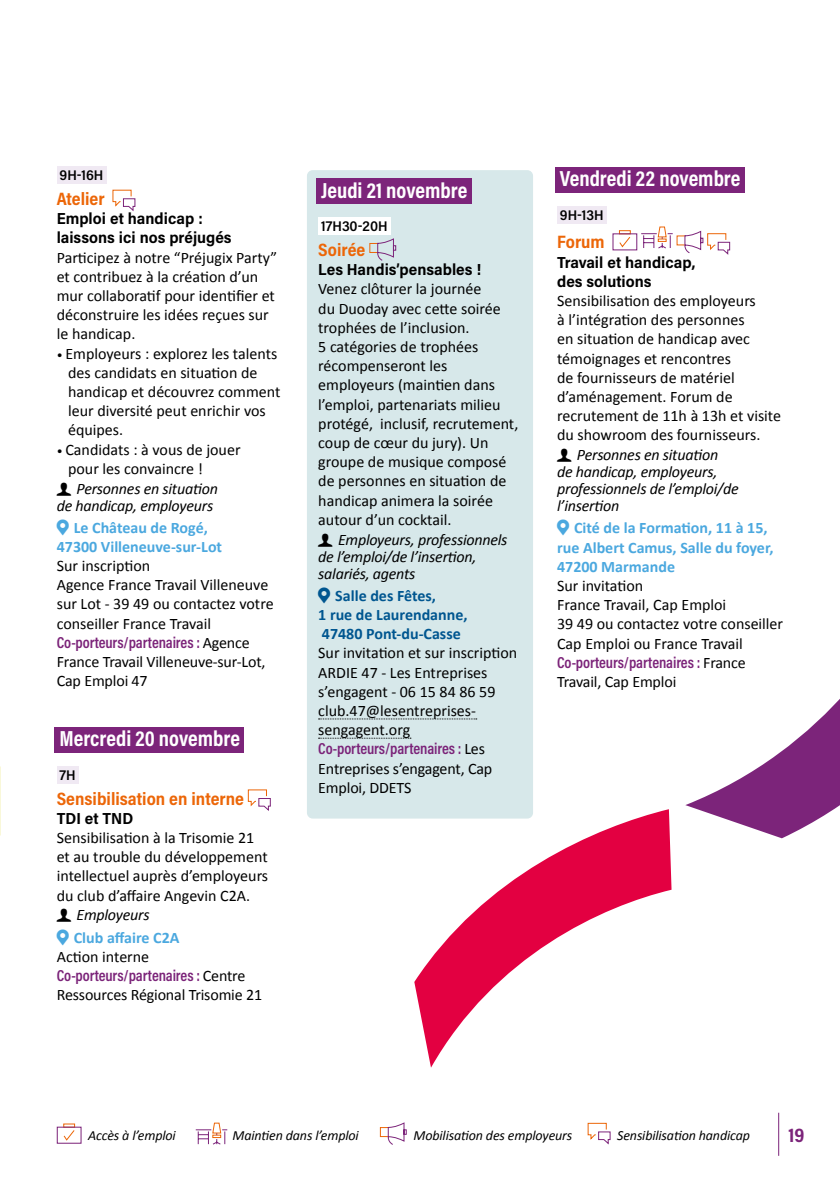
<style>
.page{position:relative;width:840px;height:1191px;background:#fff}
.page>*{position:absolute;margin:0;border:0;box-sizing:border-box;transform-origin:0 0}
.t1{font:22px "Acumin Variable Concept";letter-spacing:-.075em;color:#fff}
.t2{font:20px "Acumin Variable Concept";color:#7c247a}
.t3{font:18px "Acumin Variable Concept";letter-spacing:-.005em;color:#ec6608}
.t4{font:16px/19.2px "Calibri";color:#000}
.t5{font:italic 16px/17px "Calibri";letter-spacing:-.015em;color:#000}
.t6{font:700 16px/19.2px "Calibri";color:#4ba8df;text-align:center}
.t7{font:16px "Acumin Variable Concept";letter-spacing:-.08em;color:#7b2379}
.t8{font:16px/19.2px "Acumin Variable Concept";letter-spacing:.03em;color:#000}
.t9{font:700 16px/19.2px "Calibri";color:#005690}
.t10{font:italic 14px "Calibri";letter-spacing:-.01em;color:#000}
.t11{font:14px "Acumin Variable Concept";letter-spacing:-.02em;color:#000}
.s1{font-size:12px}
.s2{font-family:"Calibri";color:#000}
</style>
<div class="page">
<div style="left:57px;top:1126px;width:24px;height:17px;border:1px solid #7c247a"></div>
<svg style="left:63px;top:1130px;width:12px;height:11px"></svg>
<svg style="left:195px;top:1122px;width:33px;height:23px"></svg>
<svg style="left:379px;top:1122px;width:28px;height:23px"></svg>
<svg style="left:587px;top:1122px;width:23px;height:23px"></svg>
<hr style="left:777px;top:1112px;width:1px;height:43px;background:#7c247a">
<svg style="left:685px;top:700px;width:154px;height:138px"></svg>
<svg style="left:414px;top:809px;width:257px;height:258px"></svg>
<div style="left:57px;top:167px;width:49px;height:17px;background:#f0e9f3"></div>
<div style="left:54px;top:727px;width:190px;height:26px;background:#7c247a"></div>
<div style="left:57px;top:766px;width:21px;height:18px;background:#f0e9f3"></div>
<svg style="left:112px;top:189px;width:24px;height:23px"></svg>
<svg style="left:247px;top:789px;width:24px;height:22px"></svg>
<div style="left:307px;top:170px;width:225px;height:648px;background:#d7e8ea;border-radius:6px"></div>
<div style="left:316px;top:178px;width:155px;height:26px;background:#7c247a"></div>
<div style="left:318px;top:218px;width:72px;height:17px;background:#fff"></div>
<svg style="left:318px;top:718px;width:158px;height:1px"></svg>
<svg style="left:318px;top:738px;width:93px;height:1px"></svg>
<svg style="left:369px;top:238px;width:27px;height:23px"></svg>
<div style="left:554px;top:167px;width:190px;height:26px;background:#7c247a"></div>
<div style="left:556px;top:206px;width:50px;height:18px;background:#f0e9f3"></div>
<div style="left:618px;top:230px;width:12px;height:4px;border:1px solid #ec6608"></div>
<svg style="left:619px;top:237px;width:12px;height:11px"></svg>
<svg style="left:641px;top:226px;width:89px;height:29px"></svg>
<p class="t11" style="left:60px;top:166px;width:46px">9H-16H</p>
<p class="t3" style="left:57px;top:186px;width:49px">Atelier</p>
<p class="t8" style="left:57px;top:208px;width:176px">Emploi et handicap : laissons ici nos préjugés</p>
<p class="t4" style="left:57px;top:247px;width:222px">Participez à notre “Préjugix Party” et contribuez à la création d’un mur collaboratif pour identifier et déconstruire les idées reçues sur le handicap.</p>
<p class="t4" style="left:68px;top:343px;width:214px;text-indent:-11px"><span class="s1">•</span> Employeurs : explorez les talents des candidats en situation de handicap et découvrez comment leur diversité peut enrichir vos équipes.</p>
<p class="t4" style="left:68px;top:439px;width:174px;text-indent:-11px"><span class="s1">•</span> Candidats : à vous de jouer pour les convaincre !</p>
<p class="t5" style="left:57px;top:479px;width:163px;text-align:right">Personnes en situation<br>de handicap, employeurs</p>
<p class="t6" style="left:57px;top:517px;width:167px">Le Château de Rogé,<br>47300 Villeneuve-sur-Lot</p>
<p class="t4" style="left:57px;top:556px;width:218px">Sur inscription<br>Agence France Travail Villeneuve sur Lot - 39 49 ou contactez votre conseiller France Travail</p>
<p class="t7" style="left:57px;top:631px;width:194px">Co-porteurs/partenaires : <span class="s2">Agence</span></p>
<p class="t4" style="left:57px;top:652px;width:210px">France Travail Villeneuve-sur-Lot,<br>Cap Emploi 47</p>
<h1 class="t1" style="left:60px;top:723px;width:183px">Mercredi 20 novembre</h1>
<p class="t11" style="left:60px;top:765px;width:18px">7H</p>
<p class="t3" style="left:57px;top:786px;width:189px">Sensibilisation en interne</p>
<p class="t8" style="left:57px;top:808px;width:79px">TDI et TND</p>
<p class="t4" style="left:57px;top:827px;width:213px">Sensibilisation à la Trisomie 21 et au trouble du développement intellectuel auprès d’employeurs du club d’affaire Angevin C2A.</p>
<p class="t5" style="left:77px;top:906px;width:74px">Employeurs</p>
<p class="t6" style="left:74px;top:927px;width:107px">Club affaire C2A</p>
<p class="t4" style="left:57px;top:946px;width:94px">Action interne</p>
<p class="t7" style="left:57px;top:964px;width:190px">Co-porteurs/partenaires : <span class="s2">Centre</span></p>
<p class="t4" style="left:57px;top:984px;width:207px">Ressources Régional Trisomie 21</p>
<h1 class="t1" style="left:321px;top:175px;width:149px">Jeudi 21 novembre</h1>
<p class="t11" style="left:321px;top:217px;width:69px">17H30-20H</p>
<p class="t3" style="left:318px;top:237px;width:49px">Soirée</p>
<p class="t8" style="left:318px;top:259px;width:164px">Les Handis’pensables !</p>
<p class="t4" style="left:318px;top:279px;width:201px">Venez clôturer la journée<br>du Duoday avec cette soirée trophées de l’inclusion.<br>5 catégories de trophées récompenseront les employeurs (maintien dans l’emploi, partenariats milieu protégé, inclusif, recrutement, coup de cœur du jury). Un groupe de musique composé de personnes en situation de handicap animera la soirée autour d’un cocktail.</p>
<p class="t5" style="left:318px;top:530px;width:191px;text-indent:20px">Employeurs, professionnels de l’emploi/de l’insertion, salariés, agents</p>
<p class="t9" style="left:318px;top:585px;width:151px;text-indent:17px">Salle des Fêtes,<br>1 rue de Laurendanne,<br>47480 Pont-du-Casse</p>
<p class="t4" style="left:318px;top:643px;width:200px">Sur invitation et sur inscription<br>ARDIE 47 - Les Entreprises s’engagent - 06 15 84 86 59 club.47@lesentreprises&shy;sengagent.org</p>
<p class="t7" style="left:318px;top:738px;width:168px">Co-porteurs/partenaires : <span class="s2">Les</span></p>
<p class="t4" style="left:318px;top:758px;width:175px">Entreprises s’engagent, Cap<br>Emploi, DDETS</p>
<h1 class="t1" style="left:559px;top:163px;width:183px">Vendredi 22 novembre</h1>
<p class="t11" style="left:559px;top:206px;width:46px">9H-13H</p>
<p class="t3" style="left:556px;top:230px;width:50px">Forum</p>
<p class="t8" style="left:556px;top:252px;width:139px">Travail et handicap, des solutions</p>
<p class="t4" style="left:556px;top:291px;width:225px">Sensibilisation des employeurs<br>à l’intégration des personnes<br>en situation de handicap avec témoignages et rencontres<br>de fournisseurs de matériel d’aménagement. Forum de recrutement de 11h à 13h et visite du showroom des fournisseurs.</p>
<p class="t5" style="left:556px;top:446px;width:183px;text-indent:20px">Personnes en situation<br>de handicap, employeurs, professionnels de l’emploi/de l’insertion</p>
<p class="t6" style="left:556px;top:518px;width:218px;text-align:left;text-indent:17px">Cité de la Formation, 11 à 15, rue Albert Camus, Salle du foyer,<br>47200 Marmande</p>
<p class="t4" style="left:556px;top:575px;width:227px">Sur invitation<br>France Travail, Cap Emploi<br>39 49 ou contactez votre conseiller<br>Cap Emploi ou France Travail</p>
<p class="t7" style="left:556px;top:651px;width:190px">Co-porteurs/partenaires : <span class="s2">France</span></p>
<p class="t4" style="left:556px;top:671px;width:121px">Travail, Cap Emploi</p>
<p class="t10" style="left:88px;top:1125px;width:89px">Accès à l’emploi</p>
<p class="t10" style="left:232px;top:1125px;width:127px">Maintien dans l’emploi</p>
<p class="t10" style="left:413px;top:1125px;width:160px">Mobilisation des employeurs</p>
<p class="t10" style="left:616px;top:1125px;width:134px">Sensibilisation handicap</p>
<p class="t2" style="left:787px;top:1121px;width:18px">19</p>
</div>
